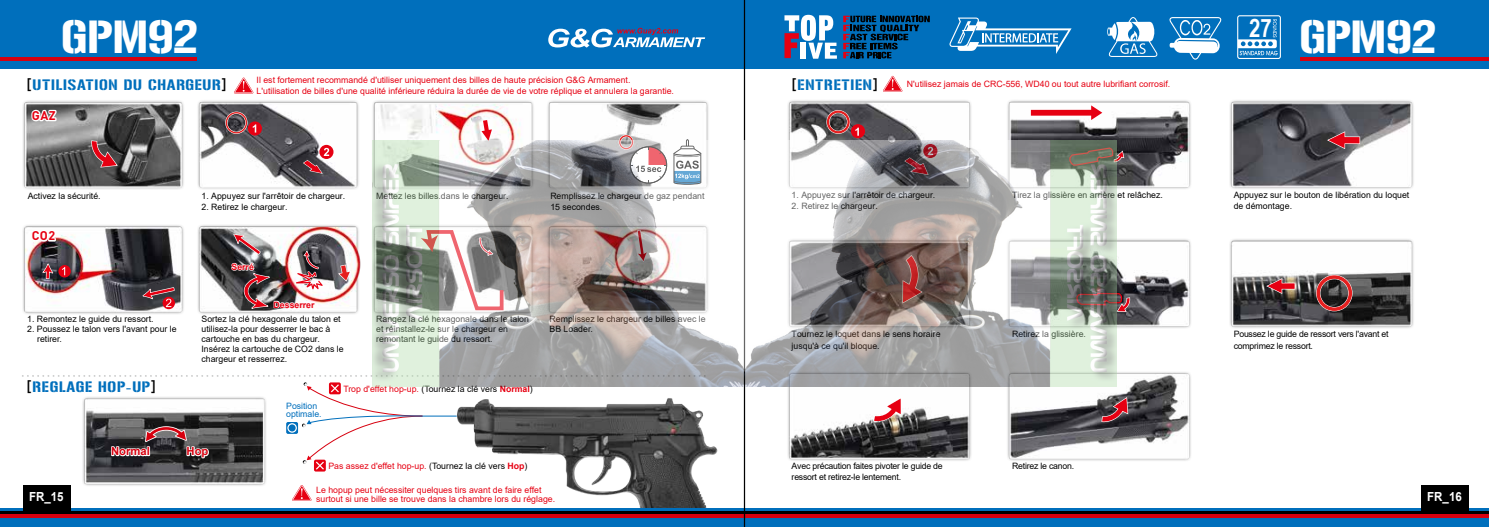
<style>
.page{position:relative;width:1489px;height:527px;background:#fff}
.page>*{position:absolute;margin:0;border:0;box-sizing:border-box;transform-origin:0 0}
.t1{font:45.88px "Gunplay";color:#fff}
.t2{font:700 25.38px "Arial Narrow";color:#fff}
.t3{font:15px "Gunplay";letter-spacing:.05em;color:#006fbc}
.t4{font:700 12.5px "Arial";color:#fff;scale:.92 1}
.t5{font:700 12.5px "DIN Pro";letter-spacing:.045em;color:#e60012}
.t6{font:700 11.25px "Arial";color:#d7000f}
.t7{font:8.75px/10px "Arial";color:#000}
.t8{font:8.75px/11.2px "Arial";color:#e60012}
.t9{font:8.75px/11.2px "Arial";letter-spacing:-.025em;color:#000}
.t10{font:8.75px/8.8px "Arial";color:#006fbc}
.t11{font:700 8.75px "Arial";color:#e60012}
.s1{font-family:"DIN Pro";font-weight:500;color:#000}
.s2{color:#000}
.s3{font-weight:700}
</style>
<div class="page">
<img style="left:22px;top:69px;width:1447px;height:439px">
<div style="left:0;top:0;width:1488px;height:69px;background:#006fbc"></div>
<div style="left:0;top:508px;width:1488px;height:18px;background:#006fbc"></div>
<div style="left:0;top:510px;width:1488px;height:5px;background:#000"></div>
<hr style="left:0;top:514px;width:1488px;height:3px;background:#d7000f">
<svg style="left:548px;top:28px;width:157px;height:20px"></svg>
<svg style="left:843px;top:16px;width:86px;height:42px"></svg>
<svg style="left:784px;top:15px;width:52px;height:44px"></svg>
<svg style="left:949px;top:18px;width:122px;height:36px"></svg>
<div style="left:23px;top:485px;width:47px;height:26px;background:#000"></div>
<div style="left:1420px;top:485px;width:48px;height:26px;background:#000"></div>
<svg style="left:1237px;top:15px;width:43px;height:44px"></svg>
<svg style="left:1169px;top:17px;width:52px;height:43px"></svg>
<svg style="left:1107px;top:17px;width:50px;height:40px"></svg>
<hr style="left:0;top:57px;width:197px;height:3px;background:#d7000f">
<hr style="left:1300px;top:57px;width:188px;height:3px;background:#d7000f">
<svg style="left:234px;top:77px;width:19px;height:16px"></svg>
<svg style="left:882px;top:76px;width:20px;height:16px"></svg>
<svg style="left:292px;top:484px;width:19px;height:16px"></svg>
<svg style="left:23px;top:374px;width:349px;height:2px"></svg>
<svg style="left:58px;top:265px;width:13px;height:12px"></svg>
<svg style="left:39px;top:262px;width:26px;height:17px"></svg>
<svg style="left:162px;top:296px;width:13px;height:13px"></svg>
<svg style="left:140px;top:284px;width:35px;height:23px"></svg>
<svg style="left:30px;top:106px;width:28px;height:17px"></svg>
<svg style="left:30px;top:228px;width:28px;height:15px"></svg>
<svg style="left:337px;top:263px;width:15px;height:19px"></svg>
<img style="left:230px;top:232px;width:94px;height:78px">
<svg style="left:91px;top:139px;width:28px;height:29px"></svg>
<svg style="left:319px;top:145px;width:14px;height:14px"></svg>
<svg style="left:303px;top:148px;width:26px;height:26px"></svg>
<svg style="left:248px;top:121px;width:14px;height:14px"></svg>
<svg style="left:225px;top:111px;width:31px;height:23px"></svg>
<svg style="left:481px;top:120px;width:11px;height:20px"></svg>
<svg style="left:618px;top:134px;width:49px;height:6px"></svg>
<svg style="left:673px;top:139px;width:28px;height:1px"></svg>
<svg style="left:287px;top:382px;width:170px;height:89px"></svg>
<svg style="left:110px;top:426px;width:100px;height:33px;background:#6b5f61"></svg>
<svg style="left:850px;top:124px;width:15px;height:14px"></svg>
<svg style="left:826px;top:110px;width:32px;height:26px"></svg>
<svg style="left:1325px;top:130px;width:35px;height:20px"></svg>
<svg style="left:1030px;top:105px;width:72px;height:15px"></svg>
<svg style="left:1116px;top:147px;width:9px;height:19px"></svg>
<svg style="left:1315px;top:274px;width:37px;height:37px"></svg>
<svg style="left:1116px;top:292px;width:14px;height:20px"></svg>
<svg style="left:872px;top:396px;width:29px;height:25px"></svg>
<svg style="left:1100px;top:395px;width:28px;height:27px"></svg>
<svg style="left:1264px;top:277px;width:31px;height:18px"></svg>
<hr style="left:743px;top:0;width:2px;height:526px;background:#000">
<img style="left:372px;top:140px;width:744px;height:246px">
<h2 class="t2" style="left:1248px;top:9px;width:24px">27</h2>
<h1 class="t1" style="left:61px;top:3px;width:139px">GPM92</h1>
<h1 class="t1" style="left:1299px;top:3px;width:139px">GPM92</h1>
<p class="t8" style="left:906px;top:78px;width:265px">N'utilisez jamais de CRC-556, WD40 ou tout autre lubrifiant corrosif.</p>
<p class="t8" style="left:256px;top:74px;width:419px">Il est fortement recommandé d'utiliser uniquement des billes de haute précision G&amp;G Armament.<br>L'utilisation de billes d'une qualité inférieure réduira la durée de vie de votre réplique et annulera la garantie.</p>
<h3 class="t3" style="left:27px;top:74px;width:202px"><span class="s1">[</span>UTILISATION DU CHARGEUR<span class="s1">]</span></h3>
<h3 class="t3" style="left:791px;top:74px;width:88px"><span class="s1">[</span>ENTRETIEN<span class="s1">]</span></h3>
<h3 class="t5" style="left:32px;top:107px;width:25px">GAZ</h3>
<p class="t7" style="left:28px;top:191px;width:74px">Activez la sécurité.</p>
<p class="t7" style="left:376px;top:191px;width:134px">Mettez les billes.dans le chargeur.</p>
<p class="t7" style="left:550px;top:190px;width:156px;line-height:11.2px">Remplissez le chargeur de gaz pendant<br>15 secondes.</p>
<p class="t7" style="left:201px;top:191px;width:145px">1. Appuyez sur l'arrêtoir de chargeur.</p>
<p class="t7" style="left:201px;top:202px;width:88px">2. Retirez le chargeur.</p>
<h3 class="t5" style="left:32px;top:227px;width:25px">CO2</h3>
<p class="t11" style="left:231px;top:260px;width:24px">Serré</p>
<p class="t11" style="left:273px;top:298px;width:42px">Desserrer</p>
<p class="t7" style="left:27px;top:314px;width:128px">1. Remontez le guide du ressort.</p>
<p class="t7" style="left:37px;top:324px;width:141px;text-indent:-10px">2. Poussez le talon vers l'avant pour le retirer.</p>
<p class="t7" style="left:201px;top:314px;width:144px">Sortez la clé hexagonale du talon et utilisez-la pour desserrer le bac à cartouche en bas du chargeur.<br>Insérez la cartouche de CO2 dans le chargeur et resserrez.</p>
<p class="t7" style="left:376px;top:314px;width:154px">Rangez la clé hexagonale dans le talon et réinstallez-le sur le chargeur en remontant le guide du ressort.</p>
<p class="t7" style="left:549px;top:314px;width:158px">Remplissez le chargeur de billes avec le<br>BB Loader.</p>
<h3 class="t3" style="left:27px;top:376px;width:131px"><span class="s1">[</span>REGLAGE HOP-UP<span class="s1">]</span></h3>
<p class="t6" style="left:111px;top:443px;width:40px">Normal</p>
<p class="t6" style="left:186px;top:443px;width:23px">Hop</p>
<p class="t10" style="left:286px;top:401px;width:37px">Position optimale.</p>
<p class="t8" style="left:343px;top:383px;width:191px">Trop d'effet hop-up. <span class="s2">(Tournez la clé vers</span> <span class="s3">Normal</span><span class="s2">)</span></p>
<p class="t8" style="left:328px;top:460px;width:200px">Pas assez d'effet hop-up. <span class="s2">(Tournez la clé vers</span> <span class="s3">Hop</span><span class="s2">)</span></p>
<p class="t7" style="left:791px;top:190px;width:145px">1. Appuyez sur l'arrêtoir de chargeur.</p>
<p class="t7" style="left:791px;top:201px;width:88px">2. Retirez le chargeur.</p>
<p class="t7" style="left:1012px;top:190px;width:152px">Tirez la glissière en arrière et relâchez.</p>
<p class="t7" style="left:1233px;top:189px;width:177px;line-height:11.2px">Appuyez sur le bouton de libération du loquet de démontage.</p>
<p class="t7" style="left:791px;top:329px;width:150px">Tournez le loquet dans le sens horaire</p>
<p class="t7" style="left:1012px;top:329px;width:75px">Retirez la glissière.</p>
<p class="t7" style="left:791px;top:340px;width:89px">jusqu'à ce qu'il bloque.</p>
<p class="t9" style="left:1233px;top:328px;width:156px">Poussez le guide de ressort vers l'avant et comprimez le ressort.</p>
<p class="t9" style="left:791px;top:460px;width:153px">Avec précaution faites pivoter le guide de ressort et retirez-le lentement.</p>
<p class="t9" style="left:1012px;top:460px;width:64px">Retirez le canon.</p>
<p class="t8" style="left:316px;top:484px;width:240px;line-height:9.4px">Le hopup peut nécessiter quelques tirs avant de faire effet surtout si une bille se trouve dans la chambre lors du réglage.</p>
<h3 class="t4" style="left:29px;top:488px;width:39px">FR_15</h3>
<h3 class="t4" style="left:1427px;top:488px;width:39px">FR_16</h3>
</div>
